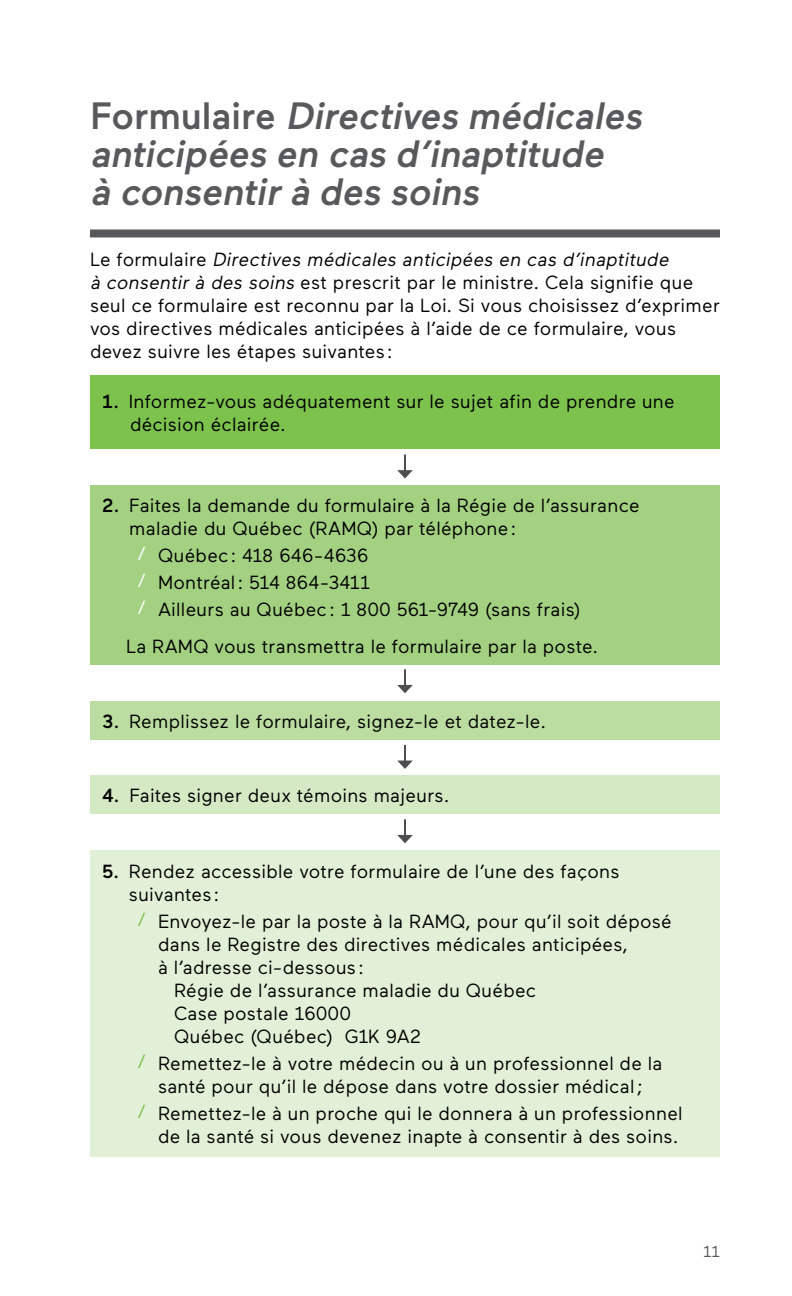
<style>
.page{position:relative;width:792px;height:1296px;background:#fff}
.page>*{position:absolute;margin:0;border:0;box-sizing:border-box;transform-origin:0 0}
.t1{font:italic 500 38px/38px "Maax";color:#58595b}
.L{font:19px/23px "Maax";letter-spacing:.015em;color:#000}
.t2{font:16px "Maax";color:#58595b}
.s1{font-style:normal}
.s2{font-style:italic}
.s3{font-weight:500}
.s4{color:#fff}
.s5{color:#7cc24d}
</style>
<div class="page">
<div style="left:90px;top:229px;width:630px;height:8px;background:#58595b"></div>
<div style="left:90px;top:375px;width:630px;height:74px;background:#7cc24d"></div>
<div style="left:90px;top:485px;width:630px;height:180px;background:#a3d181"></div>
<div style="left:90px;top:701px;width:630px;height:39px;background:#bcdda1"></div>
<div style="left:90px;top:776px;width:630px;height:38px;background:#d5e9c5"></div>
<div style="left:90px;top:850px;width:630px;height:307px;background:#e2f0d7"></div>
<svg style="left:397px;top:455px;width:16px;height:24px"></svg>
<svg style="left:397px;top:669px;width:16px;height:24px"></svg>
<svg style="left:397px;top:745px;width:16px;height:24px"></svg>
<svg style="left:397px;top:819px;width:16px;height:24px"></svg>
<h3 class="t1" style="left:90px;top:98px;width:561px"><span class="s1">F o r m u l a i r e</span> Directives médicales anticipées en cas d’inaptitude<br>à consentir à des soins</h3>
<p class="L" style="left:90px;top:249px;width:631px">L e f o r m u l a i r e <span class="s2">Directives médicales anticipées en cas d’inaptitude àconsentir à des soins</span> est prescrit par le ministre. Cela signifie que seul ce formulaire est reconnu par la Loi. Si vous choisissez d’exprimer vos directives médicales anticipées à l’aide de ce formulaire, vous devez suivre les étapes suivantes :</p>
<p class="L" style="left:130px;top:390px;width:546px;text-indent:-28px"><span class="s3">1.</span> Informez-vous adéquatement sur le sujet afin de prendre une décision éclairée.</p>
<p class="L" style="left:129px;top:494px;width:512px;text-indent:-27px"><span class="s3">2.</span> Faites la demande du formulaire à la Régie de l’assurance maladie du Québec (RAMQ) par téléphone:</p>
<p class="L" style="left:136px;top:544px;width:234px"><span class="s4">/</span> Québec: 418 646-4636</p>
<p class="L" style="left:136px;top:571px;width:236px"><span class="s4">/</span> Montréal: 514 864-3411</p>
<p class="L" style="left:136px;top:598px;width:446px"><span class="s4">/</span> Ailleurs au Québec: 1 800 561-9749 (sans frais)</p>
<p class="L" style="left:126px;top:635px;width:474px">La RAMQ vous transmettra le formulaire par la poste.</p>
<p class="L" style="left:102px;top:710px;width:446px"><span class="s3">3.</span> Remplissez le formulaire, signez-le et datez-le.</p>
<p class="L" style="left:102px;top:784px;width:349px"><span class="s3">4.</span> Faites signer deux témoins majeurs.</p>
<p class="L" style="left:129px;top:861px;width:492px;text-indent:-27px"><span class="s3">5.</span> Rendez accessible votre formulaire de l’une des façons suivantes :</p>
<p class="L" style="left:158px;top:911px;width:515px;text-indent:-22px"><span class="s5">/</span> Envoyez-le par la poste à la RAMQ, pour qu’il soit déposé dans le Registre des directives médicales anticipées,<br>à l’adresse ci-dessous :</p>
<p class="L" style="left:174px;top:980px;width:364px">Régie de l’assurance maladie du Québec<br>Case postale 16000<br>Québec (Québec) G1K 9A2</p>
<p class="L" style="left:136px;top:1053px;width:528px;text-align:center"><span class="s5">/</span> Remettez-le à votre médecin ou à un professionnel de la santé pour qu’il le dépose dans votre dossier médical;</p>
<p class="L" style="left:136px;top:1103px;width:548px;text-align:right"><span class="s5">/</span> Remettez-le à un proche qui le donnera à un professionnel de la santé si vous devenez inapte à consentir à des soins.</p>
<p class="t2" style="left:703px;top:1243px;width:18px">11</p>
</div>
